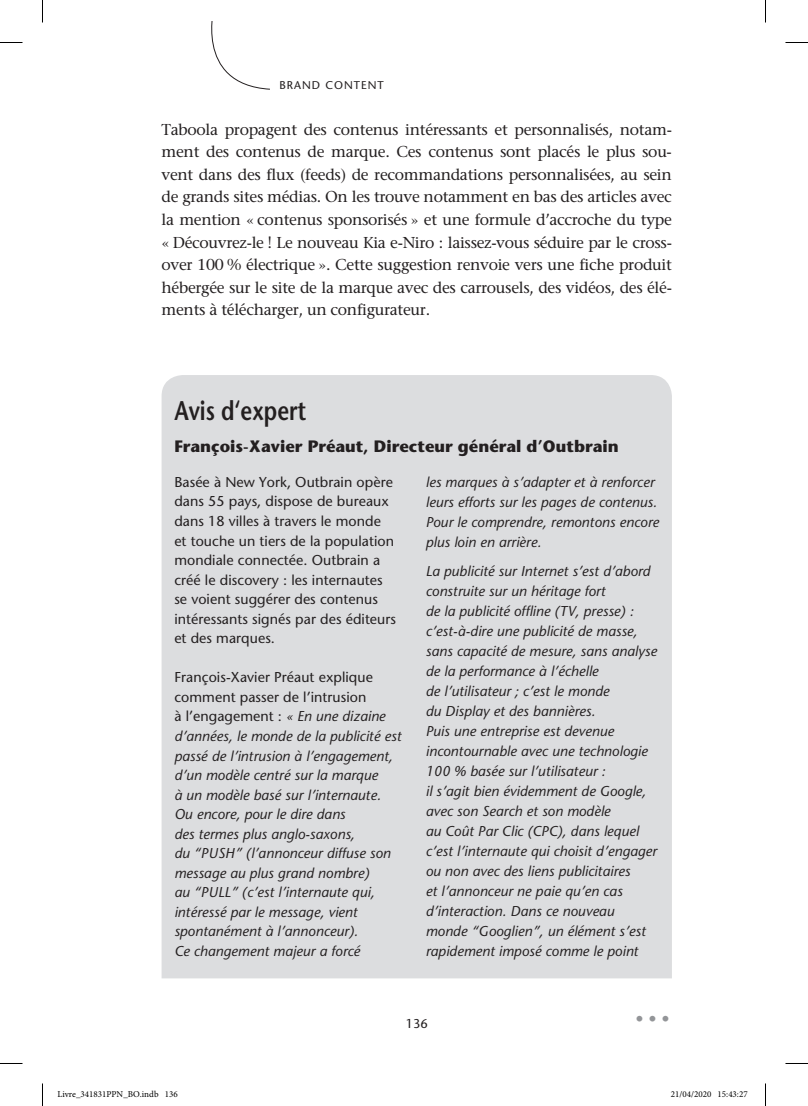
<style>
.page{position:relative;width:808px;height:1106px;background:#fff}
.page>*{position:absolute;margin:0;border:0;box-sizing:border-box;transform-origin:0 0}
.t1{font:500 45px "Stone Sans Std";color:#939598}
.t2{font:600 27px "Stone Sans Std";color:#231f20;scale:.8 1}
.t3{font:700 16.5px "Stone Sans Std";color:#231f20}
.t4{font:500 15.75px/22.5px "Stone Serif Std";letter-spacing:-.02em;color:#231f20;text-align:justify}
.t5{font:italic 500 14.25px/20px "Stone Sans Std";letter-spacing:.005em;color:#231f20}
.t6{font:500 14.25px/19.5px "Stone Sans Std";letter-spacing:.005em;color:#231f20}
.t7{font:500 12.75px "Stone Sans Std";color:#231f20}
.t8{font:500 11.25px "Stone Sans Std";letter-spacing:.09em;color:#231f20}
.t9{font:9px "Minion Pro";color:#000}
.s1{font-style:normal}
</style>
<div class="page">
<div style="left:162px;top:375px;width:510px;height:603px;background:#dcdddf"></div>
<svg style="left:211px;top:21px;width:59px;height:69px"></svg>
<svg style="left:0;top:42px;width:22px;height:1px"></svg>
<svg style="left:785px;top:42px;width:23px;height:1px"></svg>
<svg style="left:0;top:1063px;width:22px;height:1px"></svg>
<svg style="left:785px;top:1063px;width:23px;height:1px"></svg>
<svg style="left:42px;top:0;width:1px;height:23px"></svg>
<svg style="left:42px;top:1083px;width:1px;height:22px"></svg>
<svg style="left:765px;top:0;width:1px;height:23px"></svg>
<svg style="left:765px;top:1083px;width:1px;height:22px"></svg>
<p class="t8" style="left:279px;top:78px;width:106px">BRAND CONTENT</p>
<p class="t4" style="left:162px;top:118px;width:512px">Taboola propagent des contenus intéressants et personnalisés, notam&shy;ment des contenus de marque. Ces contenus sont placés le plus sou&shy;vent dans des flux (feeds) de recommandations personnalisées, au sein de grands sites médias. On les trouve notamment en bas des articles avec la mention « contenus sponsorisés » et une formule d’accroche du type « Découvrez-le ! Le nouveau Kia e-Niro : laissez-vous séduire par le cross&shy;over 100 % électrique ». Cette suggestion renvoie vers une fiche produit hébergée sur le site de la marque avec des carrousels, des vidéos, des élé&shy;ments à télécharger, un configurateur.</p>
<h2 class="t2" style="left:174px;top:394px;width:166px">Avis d‘expert</h2>
<p class="t3" style="left:174px;top:436px;width:446px">François-Xavier Préaut, Directeur général d’Outbrain</p>
<p class="t6" style="left:174px;top:472px;width:223px">Basée à New York, Outbrain opère dans 55 pays, dispose de bureaux dans 18 villes à travers le monde et touche un tiers de la population mondiale connectée. Outbrain a créé le discovery : les internautes se voient suggérer des contenus intéressants signés par des éditeurs et des marques.</p>
<p class="t5" style="left:174px;top:667px;width:229px;line-height:19.5px"><span class="s1">François-Xavier Préaut explique comment passer de l’intrusion<br>à l’engagement :</span> « En une dizaine d’années, le monde de la publicité est passé de l’intrusion à l’engagement, d’un modèle centré sur la marque<br>à un modèle basé sur l’internaute.<br>Ou encore, pour le dire dans<br>des termes plus anglo-saxons,<br>du “PUSH” (l’annonceur diffuse son message au plus grand nombre)<br>au “PULL” (c’est l’internaute qui, intéressé par le message, vient spontanément à l’annonceur).<br>Ce changement majeur a forcé</p>
<p class="t5" style="left:426px;top:472px;width:235px">les marques à s’adapter et à renforcer leurs efforts sur les pages de contenus.<br>Pour le comprendre, remontons encore plus loin en arrière.</p>
<p class="t5" style="left:426px;top:560px;width:233px">La publicité sur Internet s’est d’abord construite sur un héritage fort<br>de la publicité offline (TV, presse) : c’est-à-dire une publicité de masse, sans capacité de mesure, sans analyse de la performance à l’échelle<br>de l’utilisateur ; c’est le monde<br>du Display et des bannières.<br>Puis une entreprise est devenue incontournable avec une technologie 100 % basée sur l’utilisateur :<br>il s’agit bien évidemment de Google, avec son Search et son modèle<br>au Coût Par Clic (CPC), dans lequel c’est l’internaute qui choisit d’engager ou non avec des liens publicitaires<br>et l’annonceur ne paie qu’en cas d’interaction. Dans ce nouveau monde “Googlien”, un élément s’est rapidement imposé comme le point</p>
<p class="t7" style="left:406px;top:1016px;width:23px">136</p>
<h1 class="t1" style="left:633px;top:978px;width:40px">...</h1>
<p class="t9" style="left:57px;top:1088px;width:122px">Livre_341831PPN_BO.indb 136</p>
<p class="t9" style="left:671px;top:1088px;width:78px">21/04/2020 15:43:27</p>
</div>
